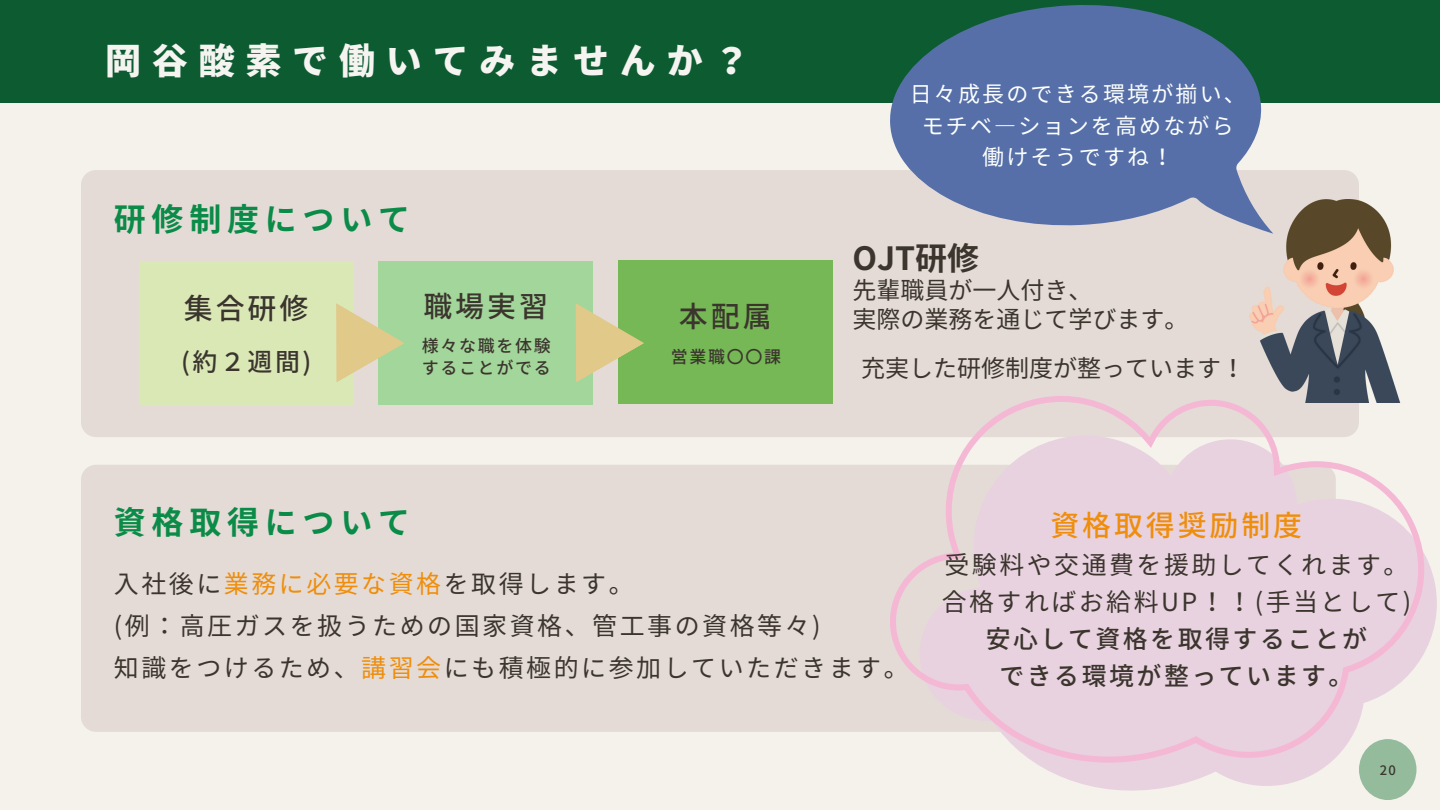
<style>
.page{position:relative;width:1440px;height:810px;background:#f4f2eb}
.page>*{position:absolute;margin:0;border:0;box-sizing:border-box;transform-origin:0 0}
.t1{font:900 36px "Noto Sans JP";letter-spacing:.3em;color:#f6f4f1}
.t2{font:700 32px "Noto Sans JP";letter-spacing:.18em;color:#0a8b47}
.t3{font:700 32px "Noto Sans JP";color:#3b352e}
.t4{font:500 29px "Noto Sans JP";letter-spacing:.1em;color:#3b352e}
.t5{font:500 28.9px "Noto Sans JP";letter-spacing:.1em;color:#ef8e0d}
.t6{font:25px/42px "Noto Sans JP";letter-spacing:.1em;color:#3b352e}
.t7{font:500 25px "Noto Sans JP";color:#3b352e}
.t8{font:24.9px/36.8px "Noto Sans JP";letter-spacing:.1em;color:#3b352e;text-align:center}
.t9{font:24px/28.5px "Noto Sans JP";color:#3b352e}
.t10{font:22px/31.6px "Noto Sans JP";letter-spacing:.1em;color:#fdfffe;text-align:center}
.t11{font:500 17px "Noto Sans JP";letter-spacing:.1em;color:#3b352e}
.t12{font:500 13px "Noto Sans JP";color:#3b352e}
.s1{color:#ef8e0d}
.s2{font-weight:500}
</style>
<div class="page">
<div style="left:81px;top:170px;width:1278px;height:267px;background:#e4dbd7;border-radius:15px"></div>
<div style="left:618px;top:260px;width:215px;height:144px;background:#75b855"></div>
<div style="left:81px;top:465px;width:1255px;height:267px;background:#e4dbd7;border-radius:15px"></div>
<div style="left:139px;top:261px;width:214px;height:144px;background:#dae8b6"></div>
<div style="left:379px;top:261px;width:214px;height:144px;background:#a3d69a"></div>
<svg style="left:336px;top:303px;width:68px;height:80px"></svg>
<div style="left:0;top:0;width:1440px;height:103px;background:#0c5b31"></div>
<svg style="left:576px;top:303px;width:68px;height:79px"></svg>
<svg style="left:1036px;top:573px;width:401px;height:227px"></svg>
<svg style="left:890px;top:396px;width:542px;height:367px;fill:#e8d2df"></svg>
<div style="left:1359px;top:739px;width:58px;height:61px;background:#94bb9c;border-radius:50%"></div>
<img style="left:1249px;top:199px;width:173px;height:204px">
<svg style="left:890px;top:5px;width:392px;height:280px;fill:#566fa8"></svg>
<h5 class="t1" style="left:105px;top:32px;width:646px">岡谷酸素で働いてみませんか？</h5>
<p class="t2" style="left:114px;top:194px;width:298px">研修制度について</p>
<h6 class="t4" style="left:184px;top:285px;width:126px">集合研修</h6>
<h6 class="t7" style="left:181px;top:342px;width:132px">(約２週間)</h6>
<h2 class="t4" style="left:423px;top:284px;width:126px">職場実習</h2>
<h3 class="t11" style="left:422px;top:332px;width:131px">様々な職を体験</h3>
<p class="t11" style="left:422px;top:354px;width:131px">することがでる</p>
<h1 class="t4" style="left:679px;top:293px;width:94px">本配属</h1>
<p class="t11" style="left:671px;top:343px;width:112px">営業職〇〇課</p>
<p class="t10" style="left:910px;top:77px;width:338px">日々成長のできる環境が揃い、モチベ―ションを高めながら働けそうですね！</p>
<p class="t3" style="left:852px;top:233px;width:128px">OJT研修</p>
<p class="t9" style="left:852px;top:275px;width:338px">先輩職員が一人付き、<br>実際の業務を通じて学びます。</p>
<p class="t9" style="left:861px;top:353px;width:386px">充実した研修制度が整っています！</p>
<p class="t2" style="left:114px;top:497px;width:298px">資格取得について</p>
<h4 class="t6" style="left:114px;top:561px;width:796px">入社後に<span class="s1">業務に必要な資格</span>を取得します。<br>(例：高圧ガスを扱うための国家資格、管工事の資格等々)<br>知識をつけるため、<span class="s1">講習会</span>にも積極的に参加していただきます。</h4>
<p class="t5" style="left:1050px;top:503px;width:253px">資格取得奨励制度</p>
<p class="t8" style="left:942px;top:546px;width:471px">受験料や交通費を援助してくれます。合格すればお給料UP！！(手当として)<span class="s2">安心して資格を取得することが<br>できる環境が整っています。</span></p>
<p class="t12" style="left:1380px;top:760px;width:18px">20</p>
</div>
